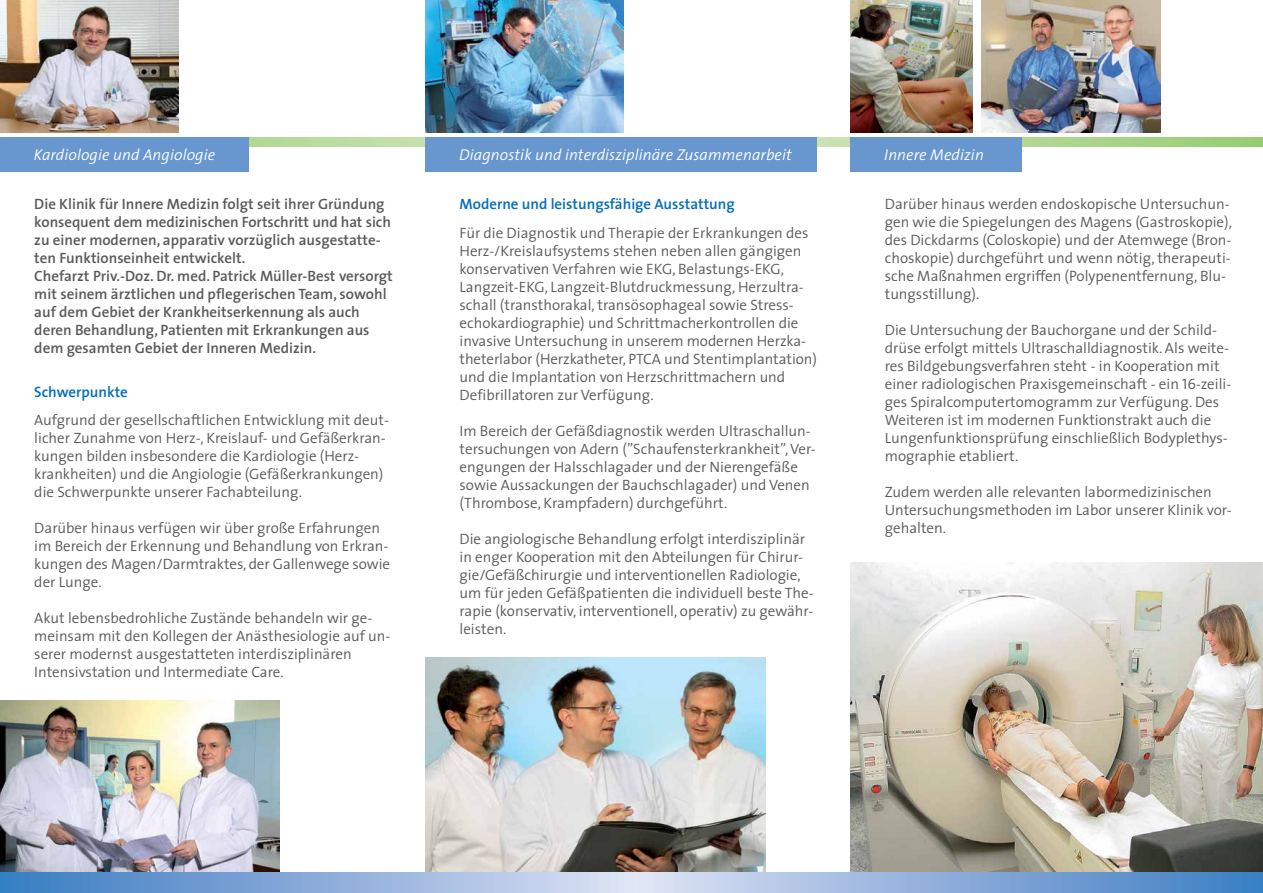
<style>
.page{position:relative;width:1263px;height:893px;background:#fff}
.page>*{position:absolute;margin:0;border:0;box-sizing:border-box;transform-origin:0 0}
.t1{font:italic 300 15.75px "The Sans";letter-spacing:.005em;color:#fff}
.t2{font:300 15px/18px "The Sans";color:#58595b}
.t3{font:600 15px/18px "The Sans";color:#58595b}
.t4{font:600 15px "The Sans";color:#006cb7}
.s1{font-family:"The Sans Semi Light Caps";font-weight:400}
</style>
<div class="page">
<img style="left:0;top:0;width:179px;height:132px">
<img style="left:850px;top:0;width:123px;height:132px">
<img style="left:981px;top:0;width:179px;height:132px">
<img style="left:425px;top:0;width:198px;height:132px">
<img style="left:850px;top:562px;width:413px;height:311px">
<img style="left:425px;top:657px;width:340px;height:216px">
<img style="left:0;top:700px;width:280px;height:173px">
<svg style="left:0;top:873px;width:1263px;height:20px;background:#8baeda"></svg>
<svg style="left:248px;top:138px;width:1015px;height:8px;background:#afd692"></svg>
<div style="left:0;top:138px;width:248px;height:34px;background:#6896cf"></div>
<div style="left:425px;top:138px;width:391px;height:34px;background:#6896cf"></div>
<div style="left:850px;top:138px;width:172px;height:34px;background:#6896cf"></div>
<p class="t1" style="left:34px;top:148px;width:183px">Kardiologie und Angiologie</p>
<p class="t1" style="left:459px;top:148px;width:334px">Diagnostik und interdisziplinäre Zusammenarbeit</p>
<p class="t1" style="left:884px;top:148px;width:101px">Innere Medizin</p>
<p class="t3" style="left:34px;top:197px;width:360px">Die Klinik für Innere Medizin folgt seit ihrer Gründung konsequent dem medizinischen Fortschritt und hat sich zu einer modernen, apparativ vorzüglich ausgestatte&shy;ten Funktionseinheit entwickelt.<br>Chefarzt Priv.-Doz. Dr. med. Patrick Müller-Best versorgt mit seinem ärztlichen und pflegerischen Team, sowohl auf dem Gebiet der Krankheitserkennung als auch deren Behandlung, Patienten mit Erkrankungen aus dem gesamten Gebiet der Inneren Medizin.</p>
<p class="t4" style="left:34px;top:386px;width:95px">Schwerpunkte</p>
<p class="t2" style="left:34px;top:413px;width:356px">Aufgrund der gesellschaftlichen Entwicklung mit deut&shy;licher Zunahme von Herz-, Kreislauf- und Gefäßerkran&shy;kungen bilden insbesondere die Kardiologie (Herz&shy;krankheiten) und die Angiologie (Gefäßerkrankungen) die Schwerpunkte unserer Fachabteilung.</p>
<p class="t2" style="left:34px;top:521px;width:357px">Darüber hinaus verfügen wir über große Erfahrungen im Bereich der Erkennung und Behandlung von Erkran&shy;kungen des Magen/Darmtraktes, der Gallenwege sowie der Lunge.</p>
<p class="t2" style="left:34px;top:611px;width:358px">Akut lebensbedrohliche Zustände behandeln wir ge&shy;meinsam mit den Kollegen der Anästhesiologie auf un&shy;serer modernst ausgestatteten interdisziplinären Intensivstation und Intermediate Care.</p>
<p class="t4" style="left:460px;top:198px;width:277px">Moderne und leistungsfähige Ausstattung</p>
<p class="t2" style="left:460px;top:226px;width:359px">Für die Diagnostik und Therapie der Erkrankungen des Herz-/Kreislaufsystems stehen neben allen gängigen konservativen Verfahren wie EKG, Belastungs-EKG, Langzeit-EKG, Langzeit-Blutdruckmessung, Herzultra&shy;schall (transthorakal, transösophageal sowie Stress&shy;echokardiographie) und Schrittmacherkontrollen die invasive Untersuchung in unserem modernen Herzka&shy;theterlabor (Herzkatheter, PTCA und Stentimplantation) und die Implantation von Herzschrittmachern und Defibrillatoren zur Verfügung.</p>
<p class="t2" style="left:460px;top:424px;width:358px">Im Bereich der Gefäßdiagnostik werden Ultraschallun&shy;tersuchungen von Adern (”Schaufensterkrankheit”, Ver&shy;engungen der Halsschlagader und der Nierengefäße sowie Aussackungen der Bauchschlagader) und Venen (Thrombose, Krampfadern) durchgeführt.</p>
<p class="t2" style="left:460px;top:532px;width:356px">Die angiologische Behandlung erfolgt interdisziplinär in enger Kooperation mit den Abteilungen für Chirur&shy;gie/Gefäßchirurgie und interventionellen Radiologie, um für jeden Gefäßpatienten die individuell beste The&shy;rapie (konservativ, interventionell, operativ) zu gewähr&shy;leisten.</p>
<p class="t2" style="left:885px;top:197px;width:349px">Darüber hinaus werden endoskopische Untersuchun&shy;gen wie die Spiegelungen des Magens (Gastroskopie), des Dickdarms (Coloskopie) und der Atemwege (Bron&shy;choskopie) durchgeführt und wenn nötig, therapeuti&shy;sche Maßnahmen ergriffen (Polypenentfernung, Blu&shy;tungsstillung).</p>
<p class="t2" style="left:885px;top:323px;width:348px">Die Untersuchung der Bauchorgane und der Schild&shy;drüse erfolgt mittels Ultraschalldiagnostik. Als weite&shy;res Bildgebungsverfahren steht - in Kooperation mit einer radiologischen Praxisgemeinschaft - ein <span class="s1">16</span>-zeili&shy;ges Spiralcomputertomogramm zur Verfügung. Des Weiteren ist im modernen Funktionstrakt auch die Lungenfunktionsprüfung einschließlich Bodyplethys&shy;mographie etabliert.</p>
<p class="t2" style="left:885px;top:485px;width:348px">Zudem werden alle relevanten labormedizinischen<br>Untersuchungsmethoden im Labor unserer Klinik vor&shy;gehalten.</p>
</div>
